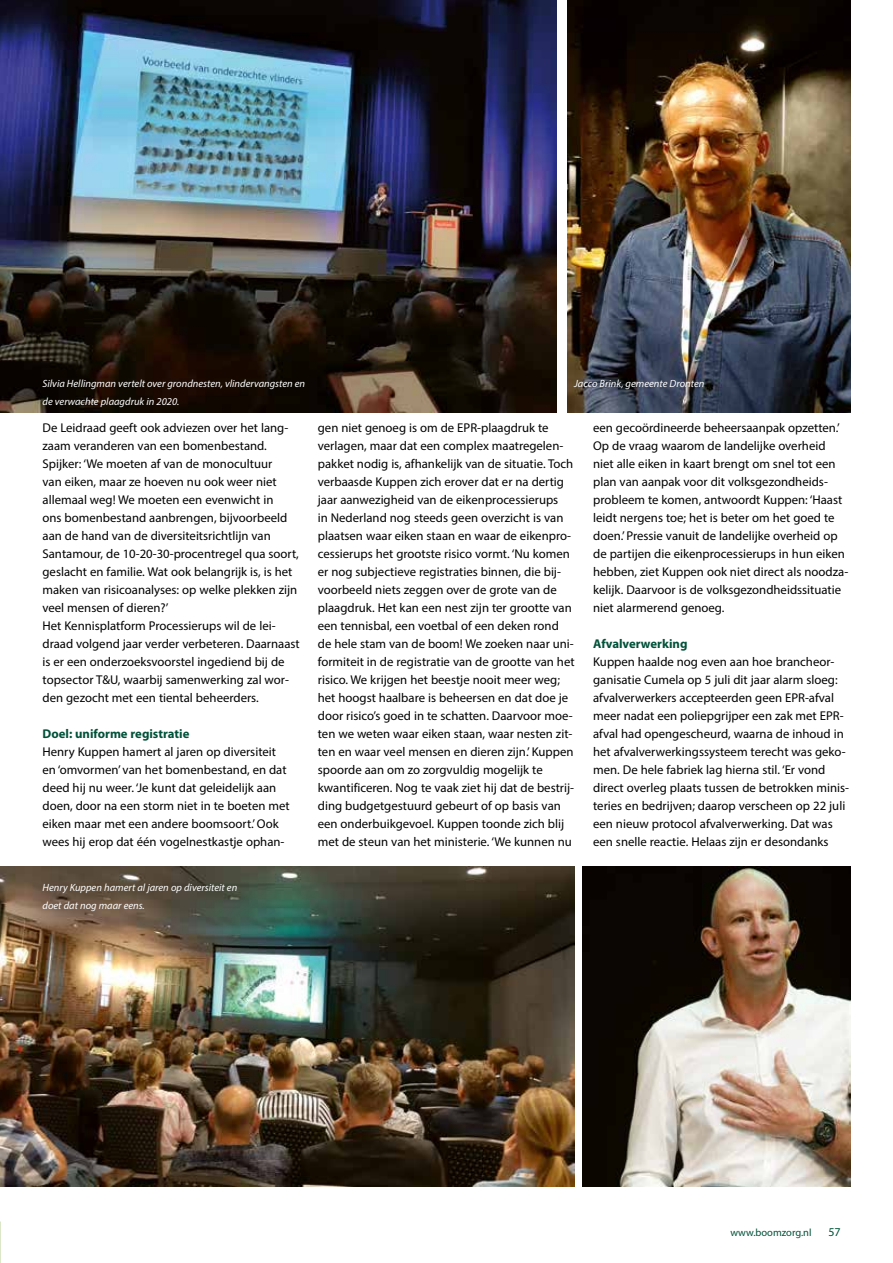
<style>
.page{position:relative;width:893px;height:1263px;background:#fff}
.page>*{position:absolute;margin:0;border:0;box-sizing:border-box;transform-origin:0 0}
.t1{font:12.75px/18px "Myriad Pro";color:#000}
.t2{font:700 12.75px "Myriad Pro";color:#005139}
.t3{font:12px "Myriad Pro";color:#005139}
.t4{font:italic 10.5px/18px "Myriad Pro";color:#fff}
.t5{font:10.5px "Myriad Pro";color:#005139}
</style>
<div class="page">
<img style="left:0;top:867px;width:574px;height:319px">
<img style="left:583px;top:867px;width:267px;height:319px">
<img style="left:0;top:0;width:557px;height:412px">
<img style="left:568px;top:0;width:282px;height:412px">
<img style="left:0;top:230px;width:1px;height:439px">
<img style="left:0;top:678px;width:1px;height:244px">
<p class="t4" style="left:43px;top:374px;width:264px">Silvia Hellingman vertelt over grondnesten, vlindervangsten en de verwachte plaagdruk in 2020.</p>
<p class="t4" style="left:574px;top:374px;width:132px">Jacco Brink, gemeente Dronten</p>
<p class="t1" style="left:43px;top:419px;width:259px">De Leidraad geeft ook adviezen over het lang&shy;zaam veranderen van een bomenbestand.<br>Spijker: ‘We moeten af van de monocultuur<br>van eiken, maar ze hoeven nu ook weer niet allemaal weg! We moeten een evenwicht in<br>ons bomenbestand aanbrengen, bijvoorbeeld aan de hand van de diversiteitsrichtlijn van Santamour, de 10-20-30-procentregel qua soort, geslacht en familie. Wat ook belangrijk is, is het maken van risicoanalyses: op welke plekken zijn veel mensen of dieren?’<br>Het Kennisplatform Processierups wil de lei&shy;draad volgend jaar verder verbeteren. Daarnaast is er een onderzoeksvoorstel ingediend bij de topsector T&amp;U, waarbij samenwerking zal wor&shy;den gezocht met een tiental beheerders.</p>
<p class="t2" style="left:43px;top:725px;width:148px">Doel: uniforme registratie</p>
<p class="t1" style="left:43px;top:743px;width:249px">Henry Kuppen hamert al jaren op diversiteit en ‘omvormen’ van het bomenbestand, en dat deed hij nu weer. ‘Je kunt dat geleidelijk aan doen, door na een storm niet in te boeten met eiken maar met een andere boomsoort.’ Ook wees hij erop dat één vogelnestkastje ophan-</p>
<p class="t4" style="left:43px;top:878px;width:196px">Henry Kuppen hamert al jaren op diversiteit en doet dat nog maar eens.</p>
<p class="t1" style="left:318px;top:419px;width:258px">gen niet genoeg is om de EPR-plaagdruk te verlagen, maar dat een complex maatregelen&shy;pakket nodig is, afhankelijk van de situatie. Toch verbaasde Kuppen zich erover dat er na dertig jaar aanwezigheid van de eikenprocessierups<br>in Nederland nog steeds geen overzicht is van plaatsen waar eiken staan en waar de eikenpro&shy;cessierups het grootste risico vormt. ‘Nu komen er nog subjectieve registraties binnen, die bij&shy;voorbeeld niets zeggen over de grote van de plaagdruk. Het kan een nest zijn ter grootte van een tennisbal, een voetbal of een deken rond de hele stam van de boom! We zoeken naar uni&shy;formiteit in de registratie van de grootte van het risico. We krijgen het beestje nooit meer weg; het hoogst haalbare is beheersen en dat doe je door risico’s goed in te schatten. Daarvoor moe&shy;ten we weten waar eiken staan, waar nesten zit&shy;ten en waar veel mensen en dieren zijn.’ Kuppen spoorde aan om zo zorgvuldig mogelijk te kwantificeren. Nog te vaak ziet hij dat de bestrij&shy;ding budgetgestuurd gebeurt of op basis van een onderbuikgevoel. Kuppen toonde zich blij met de steun van het ministerie. ‘We kunnen nu</p>
<p class="t1" style="left:593px;top:419px;width:257px">een gecoördineerde beheersaanpak opzetten.’ Op de vraag waarom de landelijke overheid niet alle eiken in kaart brengt om snel tot een plan van aanpak voor dit volksgezondheids&shy;probleem te komen, antwoordt Kuppen: ‘Haast leidt nergens toe; het is beter om het goed te doen.’ Pressie vanuit de landelijke overheid op de partijen die eikenprocessierups in hun eiken hebben, ziet Kuppen ook niet direct als noodza&shy;kelijk. Daarvoor is de volksgezondheidssituatie niet alarmerend genoeg.</p>
<p class="t2" style="left:593px;top:636px;width:96px">Afvalverwerking</p>
<p class="t1" style="left:593px;top:653px;width:257px">Kuppen haalde nog even aan hoe brancheor&shy;ganisatie Cumela op 5 juli dit jaar alarm sloeg: afvalverwerkers accepteerden geen EPR-afval meer nadat een poliepgrijper een zak met EPR&shy;afval had opengescheurd, waarna de inhoud in het afvalverwerkingssysteem terecht was geko&shy;men. De hele fabriek lag hierna stil. ‘Er vond direct overleg plaats tussen de betrokken minis&shy;teries en bedrijven; daarop verscheen op 22 juli een nieuw protocol afvalverwerking. Dat was een snelle reactie. Helaas zijn er desondanks</p>
<p class="t5" style="left:730px;top:1226px;width:83px">www.boomzorg.nl</p>
<p class="t3" style="left:828px;top:1224px;width:14px">57</p>
</div>
